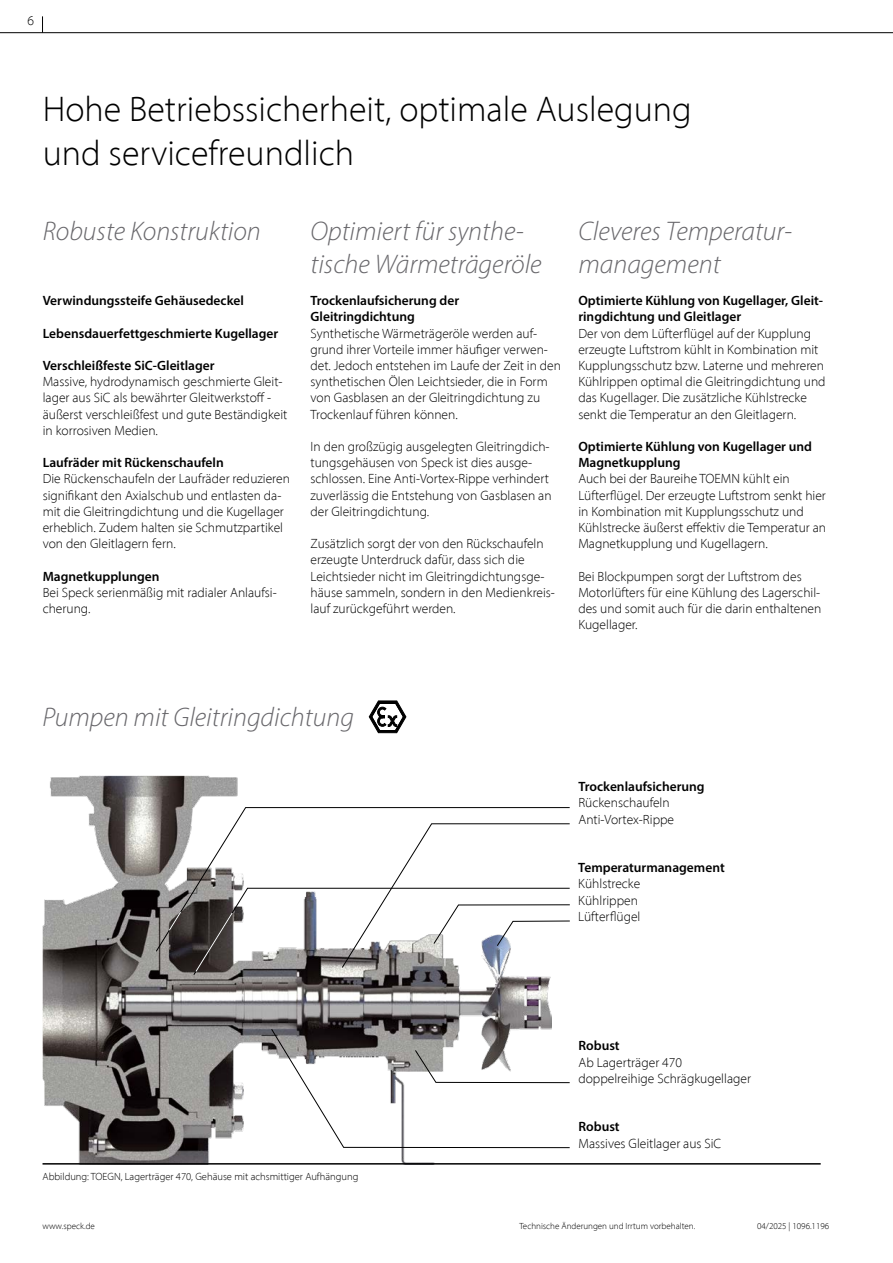
<style>
.page{position:relative;width:893px;height:1263px;background:#fff}
.page>*{position:absolute;margin:0;border:0;box-sizing:border-box;transform-origin:0 0}
.H_01_Überschrift{font:300 36px/43.2px "Myriad Pro";color:#000}
.H_02_Überschrift{font:italic 300 27px/32.4px "Myriad Pro";color:#68676b}
.S_02_Standard_10_8{font:italic 300 27px/32.4px "Myriad Pro";color:#68676b}
.S_02_Standard_10_8-2{font:300 13.5px/16.2px "Myriad Pro";color:#000}
.S_02_Standard_10_8-3{font:600 13.5px/16.2px "Myriad Pro";color:#000}
.BU_01_Bildunterschrift{font:300 10.5px "Myriad Pro";color:#000}
.t1{font:300 9px "Myriad Pro";color:#000}
</style>
<div class="page">
<hr style="left:0;top:32px;width:893px;height:1px;background:#000">
<svg style="left:42px;top:16px;width:1px;height:17px"></svg>
<img style="left:43px;top:775px;width:508px;height:388px">
<hr style="left:43px;top:1163px;width:778px;height:1px;background:#000">
<svg style="left:156px;top:807px;width:414px;height:145px"></svg>
<svg style="left:271px;top:1029px;width:299px;height:119px"></svg>
<svg style="left:193px;top:823px;width:377px;height:152px"></svg>
<svg style="left:169px;top:912px;width:12px;height:19px"></svg>
<svg style="left:369px;top:701px;width:37px;height:32px"></svg>
<p class="S_02_Standard_10_8-2" style="left:27px;top:12px;width:8px">6</p>
<p class="H_01_Überschrift" style="left:43px;top:87px;width:651px">Hohe Betriebssicherheit, optimale Auslegung und servicefreundlich</p>
<p class="H_02_Überschrift" style="left:43px;top:215px;width:220px">Robuste Konstruktion</p>
<p class="S_02_Standard_10_8-3" style="left:43px;top:292px;width:203px">Verwindungssteife Gehäusedeckel</p>
<p class="S_02_Standard_10_8-3" style="left:43px;top:325px;width:237px">Lebensdauerfettgeschmierte Kugellager</p>
<p class="S_02_Standard_10_8-3" style="left:43px;top:357px;width:173px">Verschleißfeste SiC-Gleitlager</p>
<p class="S_02_Standard_10_8-2" style="left:43px;top:373px;width:246px">Massive, hydrodynamisch geschmierte Gleit&shy;lager aus SiC als bewährter Gleitwerkstoff - äußerst verschleißfest und gute Beständigkeit in korrosiven Medien.</p>
<p class="S_02_Standard_10_8-3" style="left:43px;top:454px;width:183px">Laufräder mit Rückenschaufeln</p>
<p class="S_02_Standard_10_8-2" style="left:43px;top:471px;width:249px">Die Rückenschaufeln der Laufräder reduzieren signifikant den Axialschub und entlasten da&shy;mit die Gleitringdichtung und die Kugellager erheblich. Zudem halten sie Schmutzpartikel von den Gleitlagern fern.</p>
<p class="S_02_Standard_10_8-3" style="left:43px;top:568px;width:118px">Magnetkupplungen</p>
<p class="S_02_Standard_10_8-2" style="left:43px;top:584px;width:235px">Bei Speck serienmäßig mit radialer Anlaufsi&shy;cherung.</p>
<p class="H_02_Überschrift" style="left:311px;top:215px;width:233px">Optimiert für synthe&shy;tische Wärmeträgeröle</p>
<p class="S_02_Standard_10_8-3" style="left:311px;top:292px;width:150px">Trockenlaufsicherung der<br>Gleitringdichtung</p>
<p class="S_02_Standard_10_8-2" style="left:311px;top:325px;width:252px">Synthetische Wärmeträgeröle werden auf&shy;grund ihrer Vorteile immer häufiger verwen&shy;det. Jedoch entstehen im Laufe der Zeit in den synthetischen Ölen Leichtsieder, die in Form von Gasblasen an der Gleitringdichtung zu Trockenlauf führen können.</p>
<p class="S_02_Standard_10_8-2" style="left:311px;top:438px;width:243px">In den großzügig ausgelegten Gleitringdich&shy;tungsgehäusen von Speck ist dies ausge&shy;schlossen. Eine Anti-Vortex-Rippe verhindert zuverlässig die Entstehung von Gasblasen an der Gleitringdichtung.</p>
<p class="S_02_Standard_10_8-2" style="left:311px;top:535px;width:246px">Zusätzlich sorgt der von den Rückschaufeln erzeugte Unterdruck dafür, dass sich die Leichtsieder nicht im Gleitringdichtungsge&shy;häuse sammeln, sondern in den Medienkreis&shy;lauf zurückgeführt werden.</p>
<p class="S_02_Standard_10_8" style="left:578px;top:215px;width:215px">Cleveres Temperatur&shy;management</p>
<p class="S_02_Standard_10_8-3" style="left:578px;top:292px;width:246px">Optimierte Kühlung von Kugellager, Gleit&shy;ringdichtung und Gleitlager</p>
<p class="S_02_Standard_10_8-2" style="left:578px;top:325px;width:249px">Der von dem Lüfterflügel auf der Kupplung erzeugte Luftstrom kühlt in Kombination mit Kupplungsschutz bzw. Laterne und mehreren Kühlrippen optimal die Gleitringdichtung und das Kugellager. Die zusätzliche Kühlstrecke senkt die Temperatur an den Gleitlagern.</p>
<p class="S_02_Standard_10_8-3" style="left:578px;top:438px;width:235px">Optimierte Kühlung von Kugellager und<br>Magnetkupplung</p>
<p class="S_02_Standard_10_8-2" style="left:578px;top:471px;width:249px">Auch bei der Baureihe TOEMN kühlt ein Lüfterflügel. Der erzeugte Luftstrom senkt hier in Kombination mit Kupplungsschutz und Kühlstrecke äußerst effektiv die Temperatur an Magnetkupplung und Kugellagern.</p>
<p class="S_02_Standard_10_8-2" style="left:578px;top:568px;width:245px">Bei Blockpumpen sorgt der Luftstrom des Motorlüfters für eine Kühlung des Lagerschil&shy;des und somit auch für die darin enthaltenen Kugellager.</p>
<p class="H_02_Überschrift" style="left:42px;top:701px;width:313px">Pumpen mit Gleitringdichtung</p>
<p class="S_02_Standard_10_8-3" style="left:578px;top:778px;width:128px">Trockenlaufsicherung</p>
<p class="S_02_Standard_10_8-2" style="left:578px;top:795px;width:93px">Rückenschaufeln</p>
<p class="S_02_Standard_10_8-2" style="left:578px;top:811px;width:97px">Anti-Vortex-Rippe</p>
<p class="S_02_Standard_10_8-3" style="left:578px;top:859px;width:148px">Temperaturmanagement</p>
<p class="S_02_Standard_10_8-2" style="left:578px;top:876px;width:64px">Kühlstrecke</p>
<p class="S_02_Standard_10_8-2" style="left:578px;top:892px;width:61px">Kühlrippen</p>
<p class="S_02_Standard_10_8-2" style="left:578px;top:908px;width:64px">Lüfterflügel</p>
<p class="S_02_Standard_10_8-3" style="left:578px;top:1037px;width:43px">Robust</p>
<p class="S_02_Standard_10_8-2" style="left:578px;top:1054px;width:174px">Ab Lagerträger 470 doppelreihige Schrägkugellager</p>
<p class="BU_01_Bildunterschrift" style="left:43px;top:1170px;width:317px">Abbildung: TOEGN, Lagerträger 470, Gehäuse mit achsmittiger Aufhängung</p>
<p class="S_02_Standard_10_8-3" style="left:578px;top:1118px;width:43px">Robust</p>
<p class="S_02_Standard_10_8-2" style="left:578px;top:1135px;width:144px">Massives Gleitlager aus SiC</p>
<p class="t1" style="left:519px;top:1220px;width:177px">Technische Änderungen und Irrtum vorbehalten.</p>
<p class="t1" style="left:43px;top:1220px;width:54px">www.speck.de</p>
<p class="t1" style="left:757px;top:1220px;width:74px">04/2025 | 1096.1196</p>
</div>
